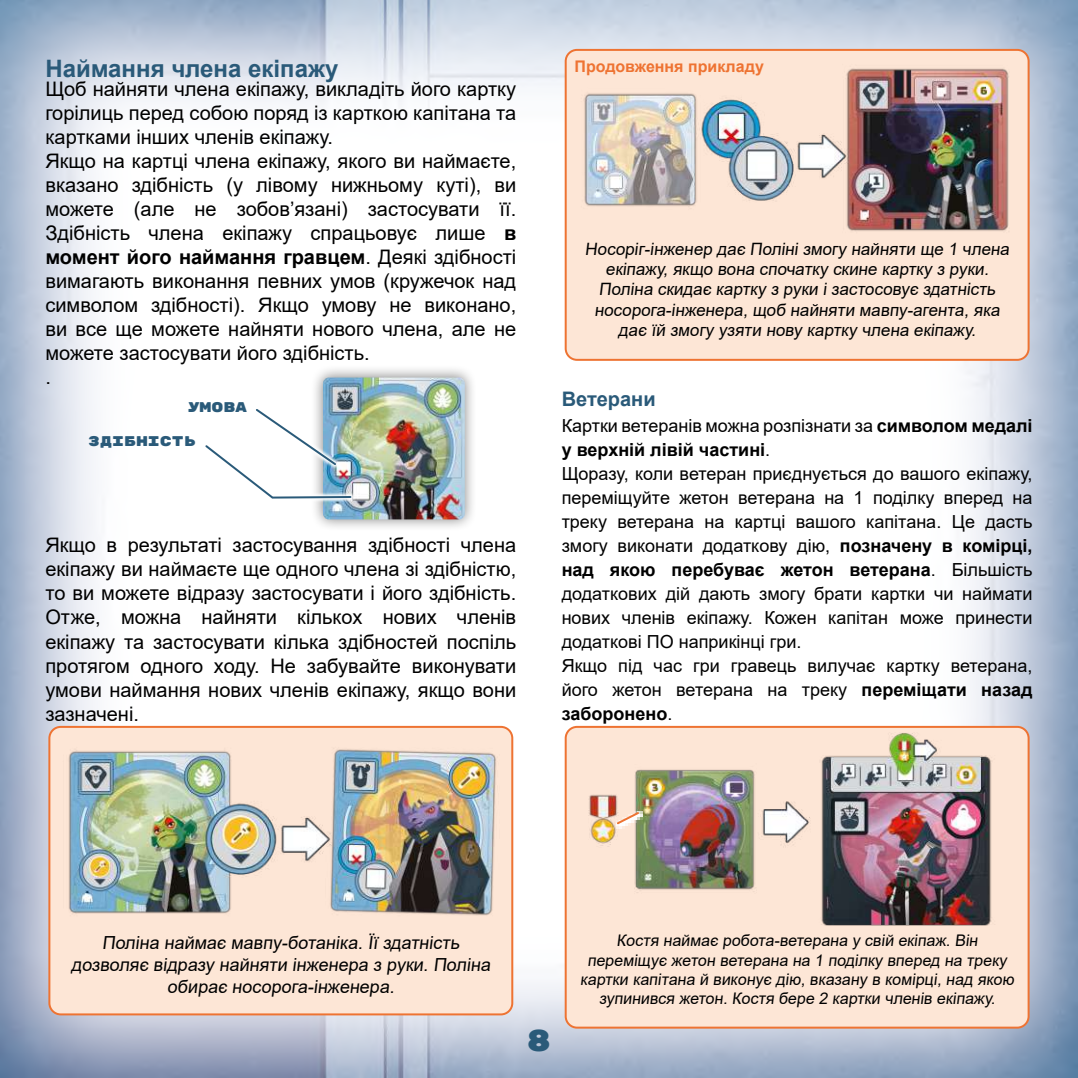
<style>
.page{position:relative;width:1078px;height:1078px;background:#fff}
.page>*{position:absolute;margin:0;border:0;box-sizing:border-box;transform-origin:0 0}
.t1{font:30px "Rubik Mono One";color:#2a5a79}
.t2{font:700 24px "Arial";color:#2a5a79}
.t3{font:20px/24px "Arial";color:#000}
.t4{font:700 20px "Arial";color:#2a5a79}
.t5{font:18px/24px "Arial";color:#000}
.t6{font:17px/20.4px "Arial";color:#000;text-align:center}
.t7{font:16px/19.2px "Arial";color:#000;text-align:center}
.t8{font:700 16px "Arial";color:#ee7332}
.t9{font:14px "Rubik Mono One";color:#2a5a79}
.s1{font-weight:700}
</style>
<div class="page">
<img style="left:0;top:0;width:1077px;height:1077px">
<div style="left:565px;top:50px;width:463px;height:310px;background:#fde6d6;border-radius:11px"></div>
<div style="left:564px;top:49px;width:465px;height:312px;border:2px solid #ee7332;border-radius:11px"></div>
<div style="left:565px;top:726px;width:463px;height:301px;background:#fde6d6;border-radius:11px"></div>
<div style="left:564px;top:725px;width:465px;height:303px;border:2px solid #ee7332;border-radius:11px"></div>
<div style="left:309px;top:364px;width:168px;height:168px;background:#000;opacity:.5"></div>
<img style="left:323px;top:377px;width:141px;height:142px">
<svg style="left:201px;top:441px;width:155px;height:62px"></svg>
<svg style="left:203px;top:390px;width:149px;height:109px"></svg>
<div style="left:49px;top:726px;width:463px;height:288px;background:#fde6d6;border-radius:11px"></div>
<div style="left:48px;top:725px;width:465px;height:290px;border:2px solid #ee7332;border-radius:11px"></div>
<img style="left:68px;top:749px;width:428px;height:167px">
<img style="left:584px;top:68px;width:425px;height:163px">
<img style="left:588px;top:733px;width:404px;height:192px">
<svg style="left:612px;top:807px;width:31px;height:21px"></svg>
<svg style="left:615px;top:810px;width:25px;height:15px"></svg>
<p class="t2" style="left:45px;top:52px;width:294px">Наймання члена екіпажу</p>
<p class="t3" style="left:45px;top:77px;width:472px">Щоб найняти члена екіпажу, викладіть його картку горілиць перед собою поряд із карткою капітана та картками інших членів екіпажу.<br>Якщо на картці члена екіпажу, якого ви наймаєте, вказано здібність (у лівому нижньому куті), ви можете (але не зобов’язані) застосувати її.<br>Здібність члена екіпажу спрацьовує лише <span class="s1">в момент його наймання гравцем</span>. Деякі здібності вимагають виконання певних умов (кружечок над символом здібності). Якщо умову не виконано, ви все ще можете найняти нового члена, але не можете застосувати його здібність.<br>.</p>
<p class="t9" style="left:188px;top:400px;width:61px">УМОВА</p>
<p class="t9" style="left:88px;top:434px;width:109px">ЗДІБНІСТЬ</p>
<p class="t3" style="left:45px;top:533px;width:472px;text-align:justify">Якщо в результаті застосування здібності члена екіпажу ви наймаєте ще одного члена зі здібністю, то ви можете відразу застосувати і його здібність.<br>Отже, можна найняти кількох нових членів екіпажу та застосувати кілька здібностей поспіль протягом одного ходу. Не забувайте виконувати умови наймання нових членів екіпажу, якщо вони зазначені.</p>
<p class="t8" style="left:574px;top:55px;width:191px">Продовження прикладу</p>
<p class="t6" style="left:584px;top:238px;width:428px">Носоріг-інженер дає Поліні змогу найняти ще 1 члена екіпажу, якщо вона спочатку скине картку з руки.<br>Поліна скидає картку з руки і застосовує здатність носорога-інженера, щоб найняти мавпу-агента, яка дає їй змогу узяти нову картку члена екіпажу.</p>
<p class="t4" style="left:561px;top:385px;width:95px">Ветерани</p>
<p class="t5" style="left:561px;top:414px;width:472px">Картки ветеранів можна розпізнати за <span class="s1">символом медалі у верхній лівій частині</span>.<br>Щоразу, коли ветеран приєднується до вашого екіпажу, переміщуйте жетон ветерана на 1 поділку вперед на треку ветерана на картці вашого капітана. Це дасть змогу виконати додаткову дію, <span class="s1">позначену в комірці, над якою перебуває жетон ветерана</span>. Більшість додаткових дій дають змогу брати картки чи наймати нових членів екіпажу. Кожен капітан може принести додаткові ПО наприкінці гри.<br>Якщо під час гри гравець вилучає картку ветерана, його жетон ветерана на треку <span class="s1">переміщати назад заборонено</span>.</p>
<p class="t5" style="left:71px;top:931px;width:423px;line-height:21.6px;text-align:center">Поліна наймає мавпу-ботаніка. Її здатність дозволяє відразу найняти інженера з руки. Поліна обирає носорога-інженера.</p>
<p class="t7" style="left:580px;top:930px;width:438px">Костя наймає робота-ветерана у свій екіпаж. Він переміщує жетон ветерана на 1 поділку вперед на треку картки капітана й виконує дію, вказану в комірці, над якою зупинився жетон. Костя бере 2 картки членів екіпажу.</p>
<h1 class="t1" style="left:526px;top:1024px;width:27px">8</h1>
</div>
